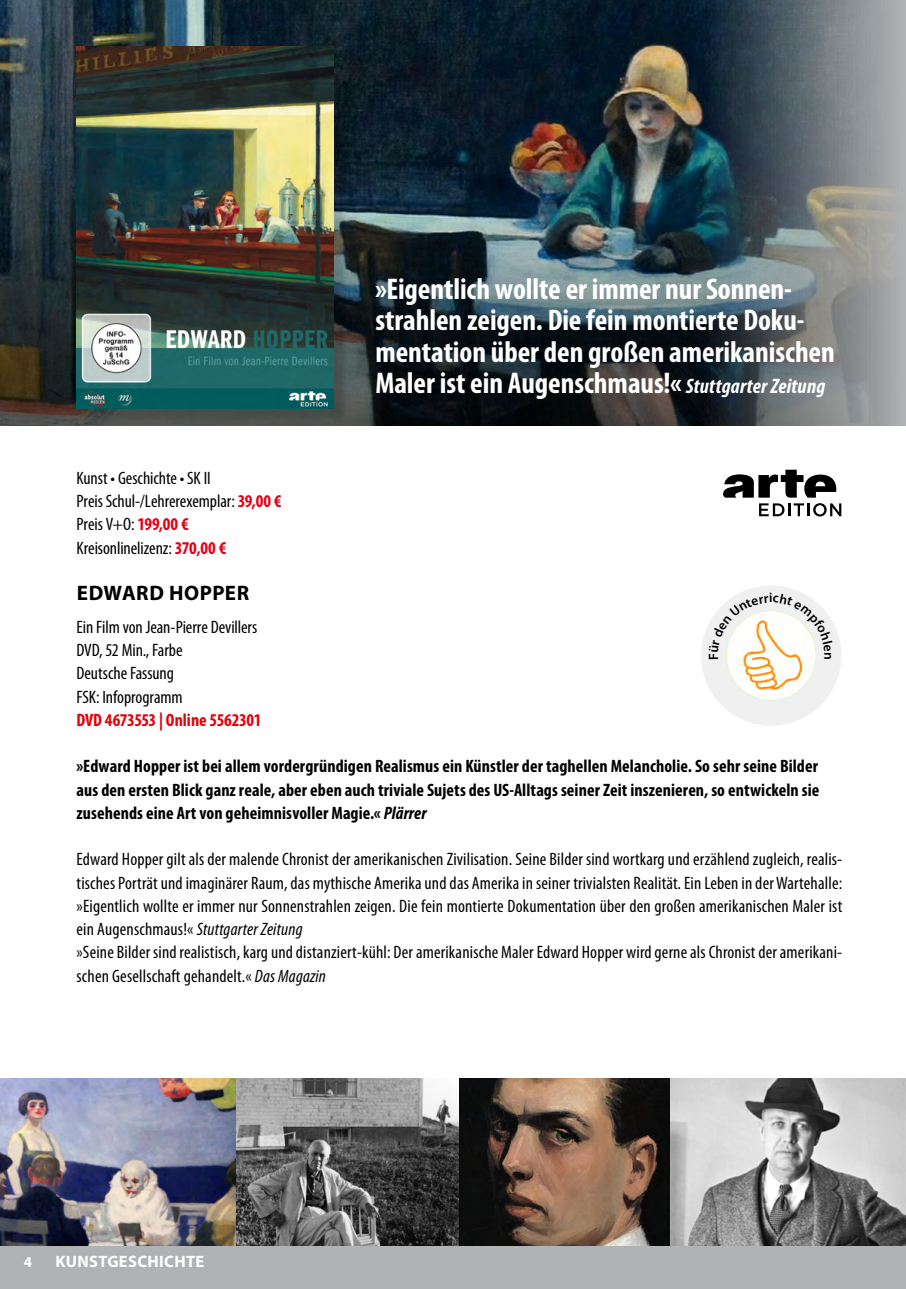
<style>
.page{position:relative;width:906px;height:1289px;background:#fff}
.page>*{position:absolute;margin:0;border:0;box-sizing:border-box;transform-origin:0 0}
.t1{font:700 condensed 30px/31.5px "Myriad Pro";color:#fff}
.t2{font:700 21px "Myriad Pro";letter-spacing:.025em;color:#000}
.t3{font:condensed 18px/23.2px "Myriad Pro";letter-spacing:.01em;color:#000}
.t4{font:700 condensed 18px/23.2px "Myriad Pro";letter-spacing:.005em;color:#000;text-align:justify}
.t5{font:700 condensed 18px "Myriad Pro";letter-spacing:-.01em;color:#e3000b}
.t6{font:700 16.5px "Myriad Pro";letter-spacing:.02em;color:#fff}
.t7{font:700 15px "Myriad Pro";color:#fff}
.s1{font-style:italic;font-size:21px}
.s2{font-weight:700;color:#e30015}
.s3{font-style:italic}
</style>
<div class="page">
<img style="left:0;top:0;width:905px;height:425px">
<img style="left:0;top:1078px;width:459px;height:173px">
<img style="left:459px;top:1078px;width:211px;height:168px">
<img style="left:670px;top:1078px;width:236px;height:168px">
<div style="left:1px;top:1246px;width:905px;height:42px;background:#b1b2b3"></div>
<hr style="left:905px;top:0;width:1px;height:426px;background:#b1b2b3">
<div style="left:701px;top:585px;width:140px;height:140px;background:#f0f0f0;border-radius:50%"></div>
<img style="left:726px;top:611px;width:90px;height:89px;border-radius:45px">
<div style="left:79px;top:49px;width:272px;height:377px;background:#000;opacity:.2"></div>
<img style="left:77px;top:47px;width:256px;height:361px">
<svg style="left:723px;top:469px;width:114px;height:28px"></svg>
<svg style="left:759px;top:503px;width:82px;height:13px"></svg>
<svg style="left:715px;top:599px;width:101px;height:60px"></svg>
<h1 class="t1" style="left:375px;top:272px;width:461px">»Eigentlich wollte er immer nur Sonnen&shy;strahlen zeigen. Die fein montierte Doku&shy;mentation über den großen amerikanischen Maler ist ein Augenschmaus!« <span class="s1">Stuttgarter Zeitung</span></h1>
<p class="t3" style="left:77px;top:466px;width:206px">Kunst • Geschichte • SK II<br>Preis Schul-/Lehrerexemplar: <span class="s2">39,00 €<br></span>Preis V+O: <span class="s2">199,00 €<br></span>Kreisonlinelizenz: <span class="s2">370,00 €</span></p>
<p class="t2" style="left:77px;top:579px;width:174px">EDWARD HOPPER</p>
<p class="t3" style="left:77px;top:615px;width:182px">Ein Film von Jean-Pierre Devillers<br>DVD, 52 Min., Farbe<br>Deutsche Fassung<br>FSK: Infoprogramm</p>
<p class="t5" style="left:77px;top:708px;width:186px">DVD 4673553 | Online 5562301</p>
<p class="t4" style="left:77px;top:754px;width:744px">»Edward Hopper ist bei allem vordergründigen Realismus ein Künstler der taghellen Melancholie. So sehr seine Bilder aus den ersten Blick ganz reale, aber eben auch triviale Sujets des US-Alltags seiner Zeit inszenieren, so entwickeln sie zusehends eine Art von geheimnisvoller Magie.« <span class="s3">Plärrer</span></p>
<p class="t3" style="left:77px;top:847px;width:767px">Edward Hopper gilt als der malende Chronist der amerikanischen Zivilisation. Seine Bilder sind wortkarg und erzählend zugleich, realis&shy;tisches Porträt und imaginärer Raum, das mythische Amerika und das Amerika in seiner trivialsten Realität. Ein Leben in der Wartehalle: »Eigentlich wollte er immer nur Sonnenstrahlen zeigen. Die fein montierte Dokumentation über den großen amerikanischen Maler ist ein Augenschmaus!« <span class="s3">Stuttgarter Zeitung<br></span>»Seine Bilder sind realistisch, karg und distanziert-kühl: Der amerikanische Maler Edward Hopper wird gerne als Chronist der amerikani&shy;schen Gesellschaft gehandelt.« <span class="s3">Das Magazin</span></p>
<p class="t7" style="left:24px;top:1251px;width:10px">4</p>
<p class="t6" style="left:55px;top:1250px;width:150px">KUNSTGESCHICHTE</p>
</div>
